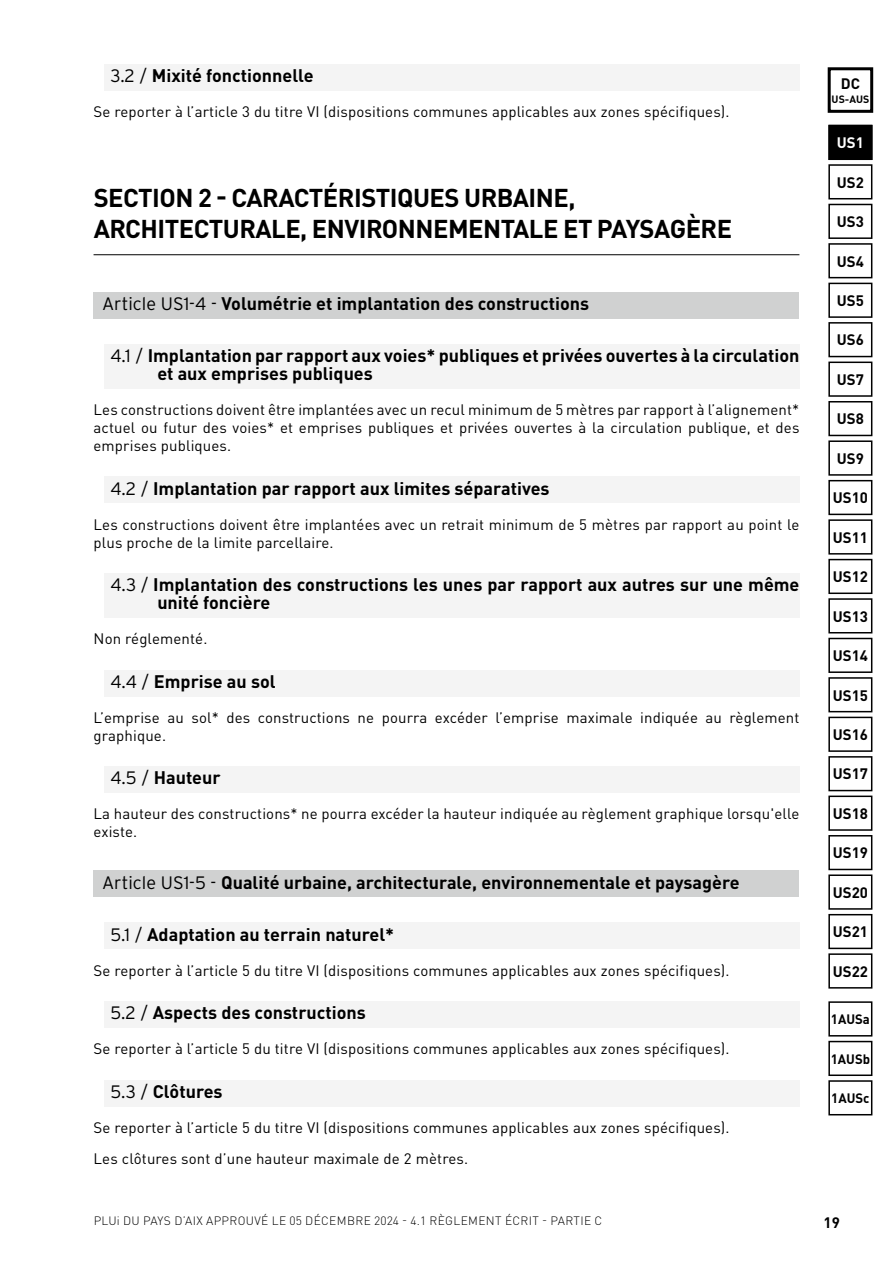
<style>
.page{position:relative;width:893px;height:1263px;background:#fff}
.page>*{position:absolute;margin:0;border:0;box-sizing:border-box;transform-origin:0 0}
.t1{font:700 25.5px/30.6px "DIN Pro";letter-spacing:-.02em;color:#000}
.t2{font:700 18px/18px "DIN Pro";color:#000}
.t3{font:15px/18px "DIN Pro";letter-spacing:.01em;color:#000}
.t4{font:700 15px "DIN Pro";color:#000}
.t5{font:700 15px "DIN Pro";color:#fff}
.t6{font:700 13.5px "DIN Pro";color:#000}
.t7{font:300 12px "DIN Pro";letter-spacing:.03em;color:#000}
.t8{font:700 10.5px "DIN Pro";color:#000}
.s1{font-family:"Interstate";font-weight:300}
</style>
<div class="page">
<div style="left:828px;top:67px;width:45px;height:46px;border:3px solid #000"></div>
<div style="left:828px;top:164px;width:44px;height:35px;border:2px solid #000"></div>
<div style="left:828px;top:204px;width:44px;height:35px;border:2px solid #000"></div>
<div style="left:828px;top:243px;width:44px;height:35px;border:2px solid #000"></div>
<div style="left:828px;top:283px;width:44px;height:35px;border:2px solid #000"></div>
<div style="left:828px;top:362px;width:44px;height:35px;border:2px solid #000"></div>
<div style="left:828px;top:401px;width:44px;height:35px;border:2px solid #000"></div>
<div style="left:828px;top:480px;width:44px;height:35px;border:2px solid #000"></div>
<div style="left:828px;top:519px;width:44px;height:36px;border:2px solid #000"></div>
<div style="left:828px;top:559px;width:44px;height:35px;border:2px solid #000"></div>
<div style="left:828px;top:677px;width:44px;height:35px;border:2px solid #000"></div>
<div style="left:828px;top:717px;width:44px;height:35px;border:2px solid #000"></div>
<div style="left:828px;top:756px;width:44px;height:35px;border:2px solid #000"></div>
<div style="left:828px;top:598px;width:44px;height:35px;border:2px solid #000"></div>
<div style="left:828px;top:638px;width:44px;height:35px;border:2px solid #000"></div>
<div style="left:828px;top:322px;width:44px;height:35px;border:2px solid #000"></div>
<div style="left:828px;top:440px;width:44px;height:36px;border:2px solid #000"></div>
<div style="left:828px;top:835px;width:44px;height:35px;border:2px solid #000"></div>
<div style="left:828px;top:874px;width:44px;height:36px;border:2px solid #000"></div>
<div style="left:828px;top:914px;width:44px;height:35px;border:2px solid #000"></div>
<div style="left:828px;top:795px;width:44px;height:36px;border:2px solid #000"></div>
<div style="left:828px;top:1001px;width:44px;height:35px;border:2px solid #000"></div>
<div style="left:828px;top:1041px;width:44px;height:35px;border:2px solid #000"></div>
<div style="left:828px;top:1080px;width:44px;height:35px;border:2px solid #000"></div>
<div style="left:828px;top:953px;width:44px;height:35px;border:2px solid #000"></div>
<div style="left:829px;top:126px;width:43px;height:33px;background:#000"></div>
<div style="left:828px;top:125px;width:44px;height:35px;border:2px solid #000"></div>
<div style="left:104px;top:64px;width:695px;height:26px;background:#f4f4f4"></div>
<hr style="left:94px;top:254px;width:705px;height:1px;background:#000">
<div style="left:94px;top:292px;width:705px;height:27px;background:#d0d1d1"></div>
<div style="left:104px;top:344px;width:695px;height:45px;background:#f4f4f4"></div>
<div style="left:104px;top:477px;width:695px;height:26px;background:#f4f4f4"></div>
<div style="left:104px;top:573px;width:695px;height:45px;background:#f4f4f4"></div>
<div style="left:104px;top:670px;width:695px;height:26px;background:#f4f4f4"></div>
<div style="left:104px;top:766px;width:695px;height:27px;background:#f4f4f4"></div>
<div style="left:94px;top:871px;width:705px;height:26px;background:#d0d1d1"></div>
<div style="left:104px;top:923px;width:695px;height:26px;background:#f4f4f4"></div>
<div style="left:104px;top:1001px;width:695px;height:27px;background:#f4f4f4"></div>
<div style="left:104px;top:1080px;width:695px;height:26px;background:#f4f4f4"></div>
<p class="t2" style="left:111px;top:65px;width:205px"><span class="s1">3.2 /</span> Mixité fonctionnelle</p>
<p class="t3" style="left:94px;top:101px;width:638px">Se reporter à l’article 3 du titre VI (dispositions communes applicables aux zones spécifiques).</p>
<p class="t1" style="left:94px;top:181px;width:640px;text-indent:104px">2 - CARACTÉRISTIQUES URBAINE,<br>ARCHITECTURALE, ENVIRONNEMENTALE ET PAYSAGÈRE</p>
<p class="t1" style="left:94px;top:181px;width:30px">Section</p>
<p class="t2" style="left:102px;top:294px;width:489px"><span class="s1">Article US1-4 -</span> Volumétrie et implantation des constructions</p>
<p class="t2" style="left:157px;top:346px;width:644px;text-indent:-47px"><span class="s1">4.1 /</span> Implantation par rapport aux voies* publiques et privées ouvertes à la circulation et aux emprises publiques</p>
<p class="t3" style="left:94px;top:399px;width:707px;text-align:justify">Les constructions doivent être implantées avec un recul minimum de 5 mètres par rapport à l’alignement* actuel ou futur des voies* et emprises publiques et privées ouvertes à la circulation publique, et des emprises publiques.</p>
<p class="t2" style="left:111px;top:478px;width:441px"><span class="s1">4.2 /</span> Implantation par rapport aux limites séparatives</p>
<p class="t3" style="left:94px;top:514px;width:707px">Les constructions doivent être implantées avec un retrait minimum de 5 mètres par rapport au point le plus proche de la limite parcellaire.</p>
<p class="t2" style="left:157px;top:575px;width:644px;text-indent:-47px"><span class="s1">4.3 /</span> Implantation des constructions les unes par rapport aux autres sur une même unité foncière</p>
<p class="t3" style="left:94px;top:628px;width:115px">Non réglementé.</p>
<p class="t2" style="left:111px;top:671px;width:167px"><span class="s1">4.4 /</span> Emprise au sol</p>
<p class="t3" style="left:94px;top:707px;width:707px">L’emprise au sol* des constructions ne pourra excéder l’emprise maximale indiquée au règlement graphique.</p>
<p class="t2" style="left:111px;top:768px;width:112px"><span class="s1">4.5 /</span> Hauteur</p>
<p class="t3" style="left:94px;top:803px;width:707px">La hauteur des constructions* ne pourra excéder la hauteur indiquée au règlement graphique lorsqu'elle existe.</p>
<p class="t2" style="left:102px;top:872px;width:639px"><span class="s1">Article US1-5 -</span> Qualité urbaine, architecturale, environnementale et paysagère</p>
<p class="t2" style="left:111px;top:924px;width:285px"><span class="s1">5.1 /</span> Adaptation au terrain naturel*</p>
<p class="t3" style="left:94px;top:960px;width:638px">Se reporter à l’article 5 du titre VI (dispositions communes applicables aux zones spécifiques).</p>
<p class="t2" style="left:111px;top:1003px;width:257px"><span class="s1">5.2 /</span> Aspects des constructions</p>
<p class="t3" style="left:94px;top:1038px;width:638px">Se reporter à l’article 5 du titre VI (dispositions communes applicables aux zones spécifiques).</p>
<p class="t2" style="left:111px;top:1081px;width:114px"><span class="s1">5.3 /</span> Clôtures</p>
<p class="t3" style="left:94px;top:1117px;width:638px">Se reporter à l’article 5 du titre VI (dispositions communes applicables aux zones spécifiques).</p>
<p class="t3" style="left:94px;top:1148px;width:376px">Les clôtures sont d’une hauteur maximale de 2 mètres.</p>
<p class="t4" style="left:841px;top:72px;width:21px">DC</p>
<p class="t8" style="left:832px;top:91px;width:39px">US-AUS</p>
<p class="t5" style="left:837px;top:131px;width:29px">US1</p>
<p class="t4" style="left:837px;top:170px;width:29px">US2</p>
<p class="t4" style="left:837px;top:210px;width:29px">US3</p>
<p class="t4" style="left:837px;top:249px;width:29px">US4</p>
<p class="t4" style="left:837px;top:289px;width:29px">US5</p>
<p class="t4" style="left:837px;top:328px;width:29px">US6</p>
<p class="t4" style="left:837px;top:368px;width:29px">US7</p>
<p class="t4" style="left:837px;top:407px;width:29px">US8</p>
<p class="t4" style="left:837px;top:447px;width:29px">US9</p>
<p class="t4" style="left:833px;top:486px;width:37px">US10</p>
<p class="t4" style="left:833px;top:526px;width:37px">US11</p>
<p class="t4" style="left:833px;top:565px;width:37px">US12</p>
<p class="t4" style="left:833px;top:604px;width:37px">US13</p>
<p class="t4" style="left:833px;top:644px;width:37px">US14</p>
<p class="t4" style="left:833px;top:683px;width:37px">US15</p>
<p class="t4" style="left:833px;top:723px;width:37px">US16</p>
<p class="t4" style="left:833px;top:762px;width:37px">US17</p>
<p class="t4" style="left:833px;top:802px;width:37px">US18</p>
<p class="t4" style="left:833px;top:841px;width:37px">US19</p>
<p class="t4" style="left:833px;top:881px;width:37px">US20</p>
<p class="t4" style="left:833px;top:920px;width:37px">US21</p>
<p class="t4" style="left:833px;top:959px;width:37px">US22</p>
<p class="t6" style="left:831px;top:1009px;width:40px">1AUSa</p>
<p class="t6" style="left:831px;top:1048px;width:41px">1AUSb</p>
<p class="t6" style="left:831px;top:1087px;width:40px">1AUSc</p>
<p class="t7" style="left:94px;top:1211px;width:510px">PLUi DU PAYS D’AIX APPROUVÉ LE 05 DÉCEMBRE 2024 - 4.1 RÈGLEMENT ÉCRIT - PARTIE C</p>
<p class="t4" style="left:823px;top:1210px;width:18px">19</p>
</div>
